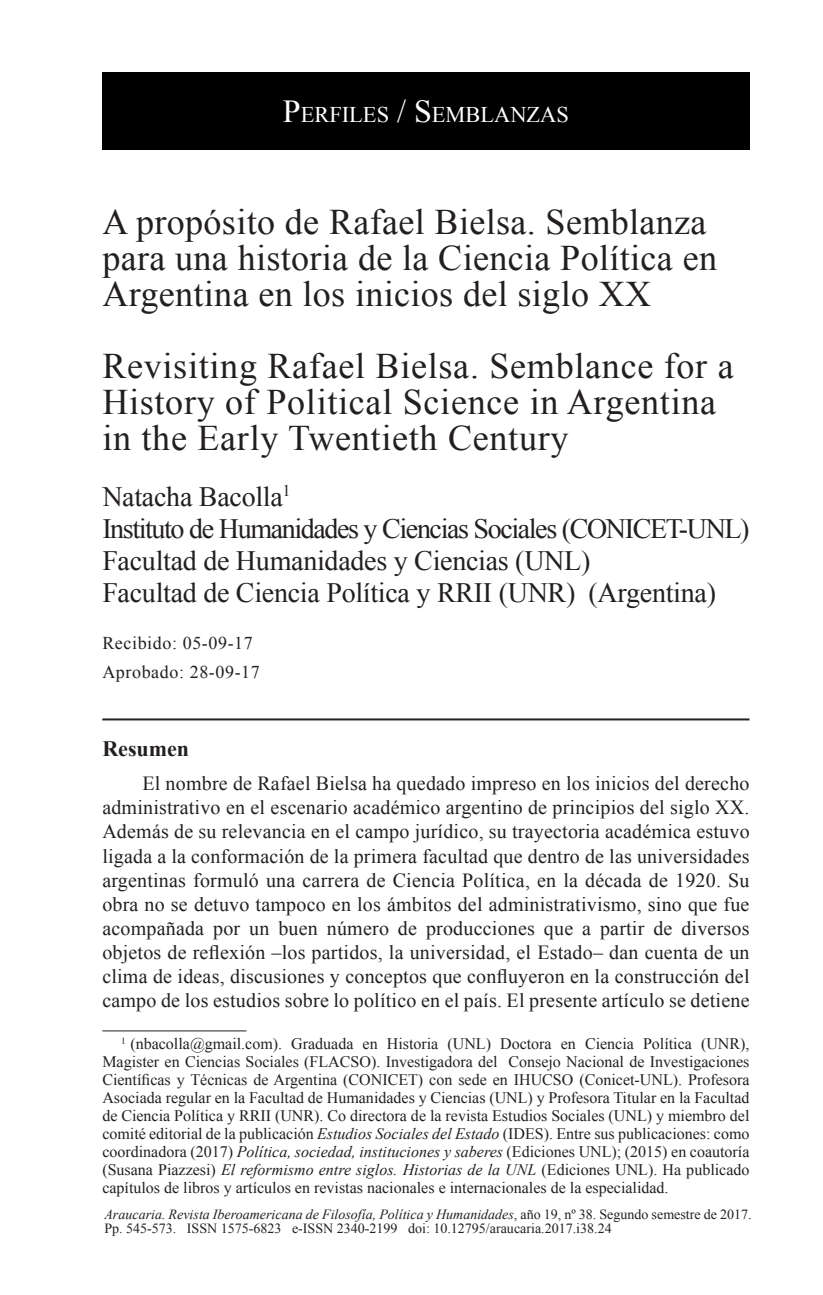
<style>
.page{position:relative;width:823px;height:1295px;background:#fff}
.page>*{position:absolute;margin:0;border:0;box-sizing:border-box;transform-origin:0 0}
.Título{font:36px/36px "Times New Roman";letter-spacing:.01em;color:#231f20}
.Título-2{font:28px/32px "Times New Roman";letter-spacing:-.05em;color:#231f20}
.Título-3{font:28px "Times New Roman";letter-spacing:-.01em;color:#231f20}
.t1{font:22.4px "Times New Roman";color:#fff}
.ResumenT{font:700 22px "Times New Roman";color:#231f20}
.Párrafo{font:20px/24px "Times New Roman";letter-spacing:.01em;color:#231f20;text-align:justify}
.Institución{font:18px "Times New Roman";letter-spacing:.03em;color:#231f20}
.Nota_al_pie{font:16px/18px "Times New Roman";color:#231f20;text-align:justify}
.t2{font:14px/14px "Times New Roman";color:#231f20}
.s1{font-size:32px}
.s2{font-style:italic}
</style>
<div class="page">
<hr style="left:102px;top:718px;width:647px;height:2px;background:#231f20">
<div style="left:102px;top:72px;width:647px;height:77px;background:#000"></div>
<hr style="left:102px;top:1030px;width:144px;height:1px;background:#231f20">
<p class="t1" style="left:283px;top:99px;width:287px"><span class="s1">P</span>ERFILES <span class="s1">/ S</span> EMBLANZAS</p>
<p class="Título" style="left:102px;top:203px;width:616px">A propósito de Rafael Bielsa. Semblanza para una historia de la Ciencia Política en<br>Argentina en los inicios del siglo XX</p>
<p class="Título" style="left:102px;top:347px;width:632px">Revisiting Rafael Bielsa. Semblance for a<br>History of Political Science in Argentina in the Early Twentieth Century</p>
<p class="Título-3" style="left:102px;top:477px;width:190px">Natacha Bacolla<sup>1</sup></p>
<p class="Título-2" style="left:102px;top:512px;width:648px">Instituto de Humanidades y Ciencias Sociales (CONICET-UNL)<br>Facultad de Humanidades y Ciencias (UNL)</p>
<p class="Título-3" style="left:102px;top:573px;width:615px">Facultad de Ciencia Política y RRII (UNR) (Argentina)</p>
<p class="Institución" style="left:102px;top:631px;width:152px">Recibido: 05-09-17</p>
<p class="Institución" style="left:102px;top:660px;width:159px">Aprobado: 28-09-17</p>
<p class="ResumenT" style="left:102px;top:734px;width:88px">Resumen</p>
<p class="Párrafo" style="left:102px;top:771px;width:648px;text-indent:40px">El nombre de Rafael Bielsa ha quedado impreso en los inicios del derecho administrativo en el escenario académico argentino de principios del siglo XX.<br>Además de su relevancia en el campo jurídico, su trayectoria académica estuvo ligada a la conformación de la primera facultad que dentro de las universidades argentinas formuló una carrera de Ciencia Política, en la década de 1920. Su obra no se detuvo tampoco en los ámbitos del administrativismo, sino que fue acompañada por un buen número de producciones que a partir de diversos objetos de reflexión –los partidos, la universidad, el Estado– dan cuenta de un clima de ideas, discusiones y conceptos que confluyeron en la construcción del campo de los estudios sobre lo político en el país. El presente artículo se detiene</p>
<p class="Nota_al_pie" style="left:102px;top:1034px;width:648px;text-indent:19px"><sup>1</sup> (nbacolla@gmail.com). Graduada en Historia (UNL) Doctora en Ciencia Política (UNR), Magister en Ciencias Sociales (FLACSO). Investigadora del Consejo Nacional de Investigaciones Científicas y Técnicas de Argentina (CONICET) con sede en IHUCSO (Conicet-UNL). Profesora Asociada regular en la Facultad de Humanidades y Ciencias (UNL) y Profesora Titular en la Facultad de Ciencia Política y RRII (UNR). Co directora de la revista Estudios Sociales (UNL) y miembro del comité editorial de la publicación <span class="s2">Estudios Sociales del Estado</span> (IDES). Entre sus publicaciones: como coordinadora (2017) <span class="s2">Política, sociedad, instituciones y saberes</span> (Ediciones UNL); (2015) en coautoría (Susana Piazzesi) <span class="s2">El reformismo entre siglos. Historias de la UNL</span> (Ediciones UNL). Ha publicado capítulos de libros y artículos en revistas nacionales e internacionales de la especialidad.</p>
<p class="t2" style="left:104px;top:1207px;width:648px"><span class="s2">Araucaria. Revista Iberoamericana de Filosofía, Política y Humanidades</span>, año 19, nº 38. Segundo semestre de 2017.<br>Pp. 545-573. ISSN 1575-6823 e-ISSN 2340-2199 doi: 10.12795/araucaria.2017.i38.24</p>
</div>
